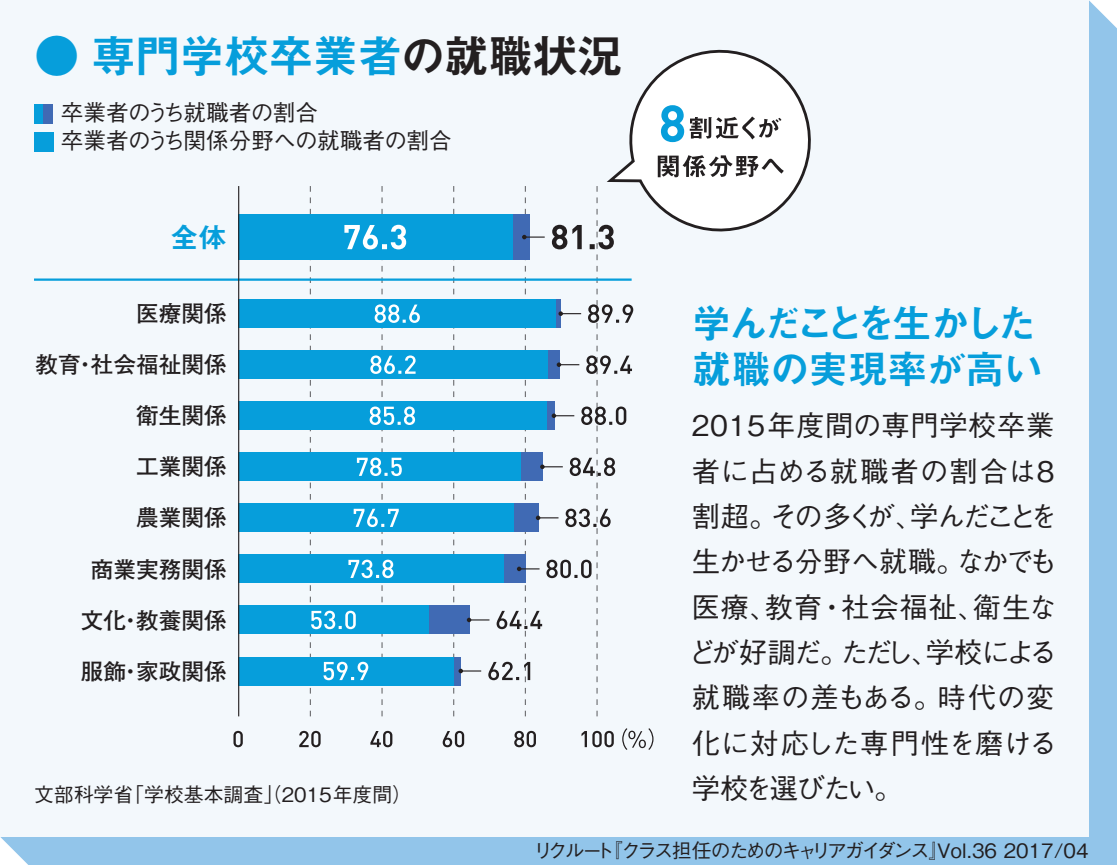
<style>
.page{position:relative;width:1117px;height:865px;background:#92c5ea}
.page>*{position:absolute;margin:0;border:0;box-sizing:border-box;transform-origin:0 0}
.t1{font:45.2px "Midashi Go Pro MB31";letter-spacing:-.02em;color:#069edb}
.t2{font:39.6px/45.2px "Midashi Go Pro MB31";letter-spacing:-.05em;color:#069edb}
.t3{font:500 28.4px/45.2px "Gothic BBB Pro";letter-spacing:-.005em;color:#231f20}
.t4{font:500 28.4px/45.2px "Gothic BBB Pro";letter-spacing:-.035em;color:#231f20}
.t5{font:500 28.4px/45.2px "Gothic BBB Pro";letter-spacing:.02em;color:#231f20;text-align:right}
.t6{font:500 28.4px "Gothic BBB Pro";letter-spacing:-.04em;color:#231f20}
.t7{font:500 28.4px "Gothic BBB Pro";letter-spacing:-.135em;color:#231f20}
.t8{font:28.4px "Midashi Go Pro MB31";color:#069edb}
.t9{font:700 22.8px "Futo Go B101 Pro";color:#231f20}
.t10{font:500 22.8px/28.4px "Gothic BBB Pro";letter-spacing:-.03em;color:#231f20}
.t11{font:500 20px "Gothic BBB Pro";letter-spacing:-.11em;color:#231f20}
.t12{font:500 20px "Gothic BBB Pro";color:#231f20}
.s1{color:#231f20}
</style>
<div class="page">
<div style="left:0;top:0;width:1089px;height:836px;background:#f3f8fc"></div>
<svg style="left:233px;top:730px;width:10px;height:17px"></svg>
<hr style="left:236px;top:733px;width:4px;height:12px;background:#f3f8fc;border-radius:2px">
<svg style="left:370px;top:731px;width:22px;height:16px"></svg>
<svg style="left:514px;top:730px;width:22px;height:17px"></svg>
<svg style="left:299px;top:730px;width:22px;height:17px"></svg>
<svg style="left:443px;top:731px;width:21px;height:16px"></svg>
<svg style="left:581px;top:730px;width:33px;height:17px"></svg>
<svg style="left:622px;top:728px;width:31px;height:22px"></svg>
<hr style="left:34px;top:278px;width:598px;height:3px;background:#069edb">
<div style="left:238px;top:214px;width:274px;height:46px;background:#069edb"></div>
<div style="left:238px;top:350px;width:310px;height:29px;background:#069edb"></div>
<div style="left:238px;top:401px;width:309px;height:29px;background:#069edb"></div>
<div style="left:238px;top:452px;width:282px;height:29px;background:#069edb"></div>
<div style="left:238px;top:503px;width:276px;height:29px;background:#069edb"></div>
<div style="left:238px;top:554px;width:265px;height:29px;background:#069edb"></div>
<div style="left:429px;top:605px;width:41px;height:29px;background:#406ab4"></div>
<div style="left:238px;top:605px;width:191px;height:29px;background:#069edb"></div>
<div style="left:238px;top:657px;width:215px;height:28px;background:#069edb"></div>
<div style="left:238px;top:299px;width:319px;height:29px;background:#069edb"></div>
<hr style="left:238px;top:186px;width:1px;height:530px;background:#231f20">
<svg style="left:310px;top:186px;width:110px;height:530px"></svg>
<svg style="left:453px;top:186px;width:180px;height:530px"></svg>
<svg style="left:603px;top:49px;width:208px;height:197px"></svg>
<svg style="left:658px;top:155px;width:126px;height:22px"></svg>
<svg style="left:690px;top:116px;width:91px;height:23px"></svg>
<svg style="left:661px;top:105px;width:23px;height:37px"></svg>
<div style="left:34px;top:104px;width:10px;height:20px;background:#069edb"></div>
<div style="left:44px;top:104px;width:9px;height:20px;background:#406ab4"></div>
<div style="left:34px;top:133px;width:19px;height:19px;background:#069edb"></div>
<h1 class="t1" style="left:34px;top:20px;width:590px">● 専門学校卒業者<span class="s1">の就職状況</span></h1>
<p class="t10" style="left:61px;top:95px;width:392px">卒業者のうち就職者の割合<br>卒業者のうち関係分野への就職者の割合</p>
<p class="t8" style="left:170px;top:214px;width:58px">全体</p>
<p class="t9" style="left:136px;top:295px;width:92px">医療関係</p>
<p class="t9" style="left:35px;top:346px;width:193px">教育社会福祉関係</p>
<p class="t9" style="left:74px;top:346px;width:24px">・</p>
<p class="t9" style="left:136px;top:397px;width:92px">衛生関係</p>
<p class="t9" style="left:136px;top:448px;width:92px">工業関係</p>
<p class="t9" style="left:136px;top:499px;width:92px">農業関係</p>
<p class="t9" style="left:91px;top:550px;width:138px">商業実務関係</p>
<p class="t9" style="left:81px;top:601px;width:147px">文化教養関係</p>
<p class="t9" style="left:119px;top:601px;width:24px">・</p>
<p class="t9" style="left:81px;top:652px;width:147px">服飾家政関係</p>
<p class="t9" style="left:119px;top:652px;width:24px">・</p>
<p class="t12" style="left:124px;top:778px;width:290px">「学校基本調査」（2015年度間(</p>
<p class="t12" style="left:34px;top:778px;width:101px">文部科学省</p>
<h2 class="t2" style="left:692px;top:296px;width:353px">学んだことを生かした就職の実現率が高い</h2>
<p class="t5" style="left:692px;top:399px;width:369px">2015年度間の専門学校卒業<br>８</p>
<p class="t3" style="left:910px;top:445px;width:149px;text-indent:-218px">者に占める就職者の割合は学んだことを</p>
<p class="t3" style="left:769px;top:490px;width:156px">その多くが、</p>
<p class="t3" style="left:692px;top:490px;width:88px">割超。</p>
<p class="t6" style="left:692px;top:539px;width:275px">生かせる分野へ就職。</p>
<p class="t3" style="left:956px;top:535px;width:102px">なかでも</p>
<p class="t3" style="left:765px;top:581px;width:59px">教育</p>
<p class="t3" style="left:692px;top:581px;width:88px">医療、</p>
<p class="t3" style="left:973px;top:581px;width:86px">衛生な</p>
<p class="t3" style="left:841px;top:581px;width:146px">社会福祉、</p>
<p class="t3" style="left:818px;top:581px;width:30px">・</p>
<p class="t3" style="left:688px;top:626px;width:162px">どが好調だ。</p>
<p class="t7" style="left:840px;top:629px;width:219px">ただし学校による</p>
<p class="t3" style="left:911px;top:626px;width:30px">、</p>
<p class="t4" style="left:692px;top:671px;width:367px">就職率の差もある。<br>化に対応した専門性を磨ける学校を選びたい。</p>
<p class="t3" style="left:938px;top:671px;width:118px">時代の変</p>
<p class="t11" style="left:603px;top:834px;width:487px">『クラス担任のためのキャリアガイダンス Vol.36 2017/04</p>
<p class="t12" style="left:929px;top:834px;width:21px">』</p>
<p class="t12" style="left:533px;top:834px;width:83px">リクルート</p>
</div>
